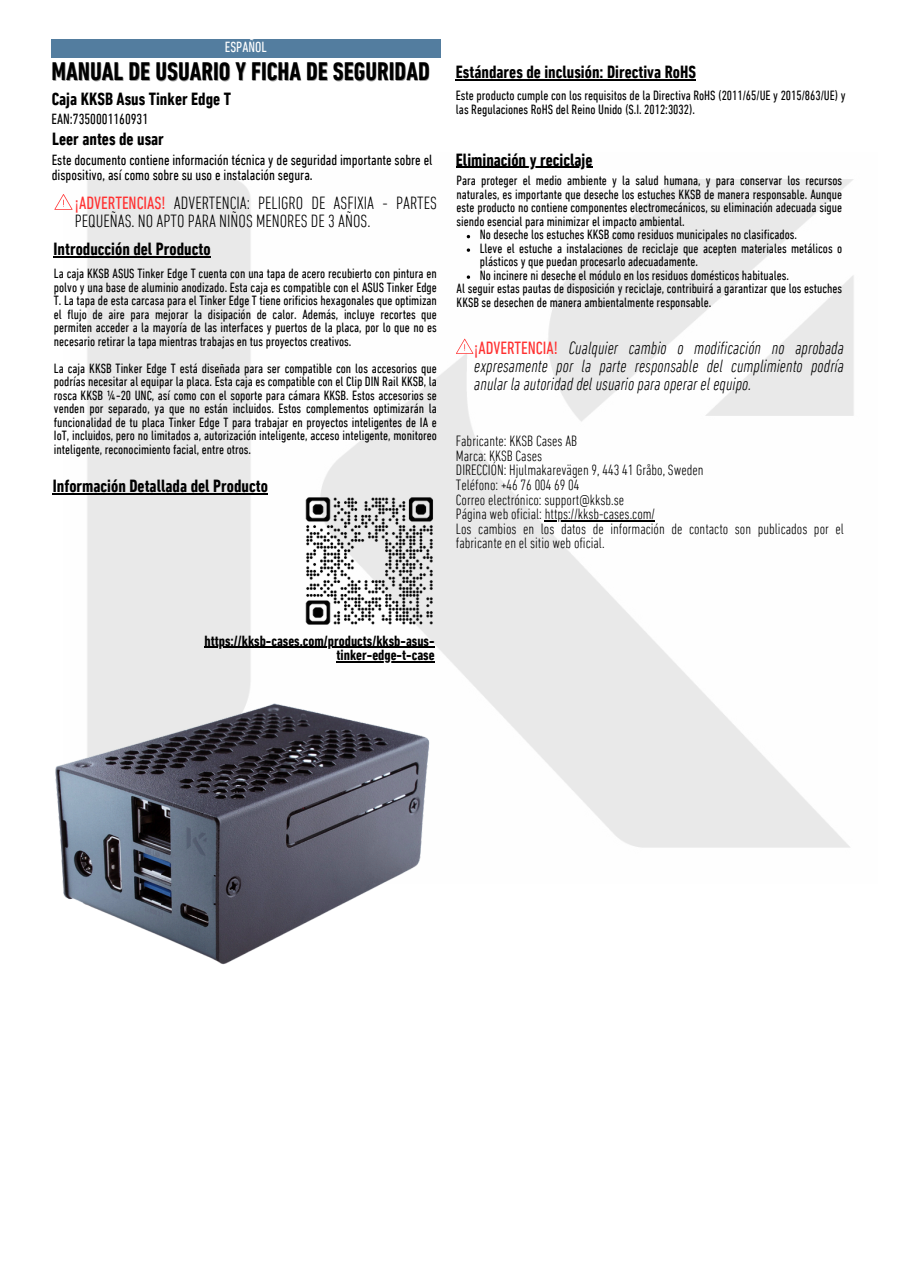
<style>
.page{position:relative;width:897px;height:1264px;background:#fff}
.page>*{position:absolute;margin:0;border:0;box-sizing:border-box;transform-origin:0 0}
.t1{font:700 condensed 25.8px "DIN Next LT Pro";color:#000}
.t2{font:italic 300 condensed 18px/18px "DIN Next LT Pro";color:#000;text-align:justify}
.t3{font:700 condensed 18px "DIN Next LT Pro";color:#000}
.t4{font:300 condensed 18px/18px "DIN Next LT Pro";color:#000}
.t5{font:300 condensed 15.15px "DIN Next LT Pro";color:#000}
.t6{font:condensed 15px/14.7px "DIN Next LT Pro";color:#000}
.t7{font:700 condensed 15px "DIN Next LT Pro";color:#000}
.t8{font:condensed 15px "DIN Next LT Pro";color:#fff}
.t9{font:condensed 13.65px/13.5px "DIN Next LT Pro";color:#000;text-align:justify}
.s1{font-weight:400;color:#ff3131}
.s2{font-weight:400;font-style:normal;color:#ff3131}
</style>
<div class="page">
<div style="left:52px;top:39px;width:389px;height:18px;background:#537d9f"></div>
<img style="left:63px;top:166px;width:791px;height:682px">
<img style="left:305px;top:495px;width:129px;height:131px">
<img style="left:55px;top:694px;width:379px;height:271px">
<hr style="left:204px;top:646px;width:230px;height:2px;background:#000">
<hr style="left:336px;top:661px;width:98px;height:1px;background:#000">
<svg style="left:456px;top:339px;width:17px;height:15px"></svg>
<hr style="left:456px;top:167px;width:136px;height:1px;background:#000">
<svg style="left:467px;top:248px;width:3px;height:4px"></svg>
<svg style="left:467px;top:275px;width:3px;height:4px"></svg>
<hr style="left:545px;top:520px;width:110px;height:1px;background:#000">
<hr style="left:456px;top:80px;width:240px;height:1px;background:#000">
<svg style="left:54px;top:194px;width:18px;height:16px"></svg>
<hr style="left:54px;top:256px;width:157px;height:1px;background:#000">
<hr style="left:53px;top:493px;width:215px;height:1px;background:#000">
<p class="t8" style="left:225px;top:41px;width:43px">ESPAÑOL</p>
<p class="t1" style="left:52px;top:61px;width:379px">MANUAL DE USUARIO Y FICHA DE SEGURIDAD</p>
<h5 class="t3" style="left:52px;top:91px;width:181px">Caja KKSB Asus Tinker Edge T</h5>
<h3 class="t6" style="left:52px;top:113px;width:98px">EAN:7350001160931</h3>
<p class="t3" style="left:52px;top:132px;width:113px">Leer antes de usar</p>
<h2 class="t6" style="left:52px;top:154px;width:382px">Este documento contiene información técnica y de seguridad importante sobre el dispositivo, así como sobre su uso e instalación segura.</h2>
<p class="t4" style="left:75px;top:196px;width:363px"><span class="s1">¡ADVERTENCIAS!</span> ADVERTENCIA: PELIGRO DE ASFIXIA - PARTES<br>PEQUEÑAS. NO APTO PARA NIÑOS MENORES DE 3 AÑOS.</p>
<h3 class="t3" style="left:54px;top:241px;width:158px">Introducción del Producto</h3>
<h3 class="t9" style="left:54px;top:268px;width:384px">La caja KKSB ASUS Tinker Edge T cuenta con una tapa de acero recubierto con pintura en polvo y una base de aluminio anodizado. Esta caja es compatible con el ASUS Tinker Edge T. La tapa de esta carcasa para el Tinker Edge T tiene orificios hexagonales que optimizan el flujo de aire para mejorar la disipación de calor. Además, incluye recortes que permiten acceder a la mayoría de las interfaces y puertos de la placa, por lo que no es necesario retirar la tapa mientras trabajas en tus proyectos creativos.</h3>
<p class="t9" style="left:54px;top:363px;width:384px">La caja KKSB Tinker Edge T está diseñada para ser compatible con los accesorios que podrías necesitar al equipar la placa. Esta caja es compatible con el Clip DIN Rail KKSB, la rosca KKSB ¼-20 UNC, así como con el soporte para cámara KKSB. Estos accesorios se venden por separado, ya que no están incluidos. Estos complementos optimizarán la funcionalidad de tu placa Tinker Edge T para trabajar en proyectos inteligentes de IA e IoT, incluidos, pero no limitados a, autorización inteligente, acceso inteligente, monitoreo inteligente, reconocimiento facial, entre otros.</p>
<p class="t3" style="left:53px;top:478px;width:217px">Información Detallada del Producto</p>
<p class="t3" style="left:456px;top:65px;width:241px">Estándares de inclusión: Directiva RoHS</p>
<p class="t9" style="left:456px;top:90px;width:391px">Este producto cumple con los requisitos de la Directiva RoHS (2011/65/UE y 2015/863/UE) y las Regulaciones RoHS del Reino Unido (S.I. 2012:3032).</p>
<p class="t3" style="left:456px;top:152px;width:138px">Eliminación y reciclaje</p>
<p class="t9" style="left:456px;top:175px;width:387px">Para proteger el medio ambiente y la salud humana, y para conservar los recursos naturales, es importante que deseche los estuches KKSB de manera responsable. Aunque este producto no contiene componentes electromecánicos, su eliminación adecuada sigue siendo esencial para minimizar el impacto ambiental.</p>
<p class="t9" style="left:480px;top:229px;width:319px">No deseche los estuches KKSB como residuos municipales no clasificados.</p>
<p class="t9" style="left:480px;top:243px;width:364px">Lleve el estuche a instalaciones de reciclaje que acepten materiales metálicos o plásticos y que puedan procesarlo adecuadamente.</p>
<p class="t9" style="left:480px;top:270px;width:311px">No incinere ni deseche el módulo en los residuos domésticos habituales.</p>
<p class="t9" style="left:456px;top:283px;width:387px">Al seguir estas pautas de disposición y reciclaje, contribuirá a garantizar que los estuches<br>KKSB se desechen de manera ambientalmente responsable.</p>
<h3 class="t2" style="left:474px;top:340px;width:371px"><span class="s2">¡ADVERTENCIA!</span> Cualquier cambio o modificación no aprobada expresamente por la parte responsable del cumplimiento podría anular la autoridad del usuario para operar el equipo.</h3>
<p class="t5" style="left:456px;top:434px;width:123px">Fabricante: KKSB Cases AB</p>
<h6 class="t5" style="left:456px;top:449px;width:88px">Marca: KKSB Cases</h6>
<p class="t5" style="left:456px;top:464px;width:249px">DIRECCIÓN: Hjulmakarevägen 9, 443 41 Gråbo, Sweden</p>
<h4 class="t5" style="left:456px;top:478px;width:125px">Teléfono: +46 76 004 69 04</h4>
<p class="t5" style="left:456px;top:493px;width:170px">Correo electrónico: support@kksb.se</p>
<p class="t5" style="left:456px;top:508px;width:201px">Página web oficial: https://kksb-cases.com/</p>
<p class="t5" style="left:456px;top:522px;width:389px">Los cambios en los datos de información de contacto son publicados por el</p>
<p class="t5" style="left:456px;top:537px;width:150px">fabricante en el sitio web oficial.</p>
<h1 class="t7" style="left:204px;top:634px;width:232px">https://kksb-cases.com/products/kksb-asus-</h1>
<h3 class="t7" style="left:336px;top:649px;width:100px">tinker-edge-t-case</h3>
</div>
